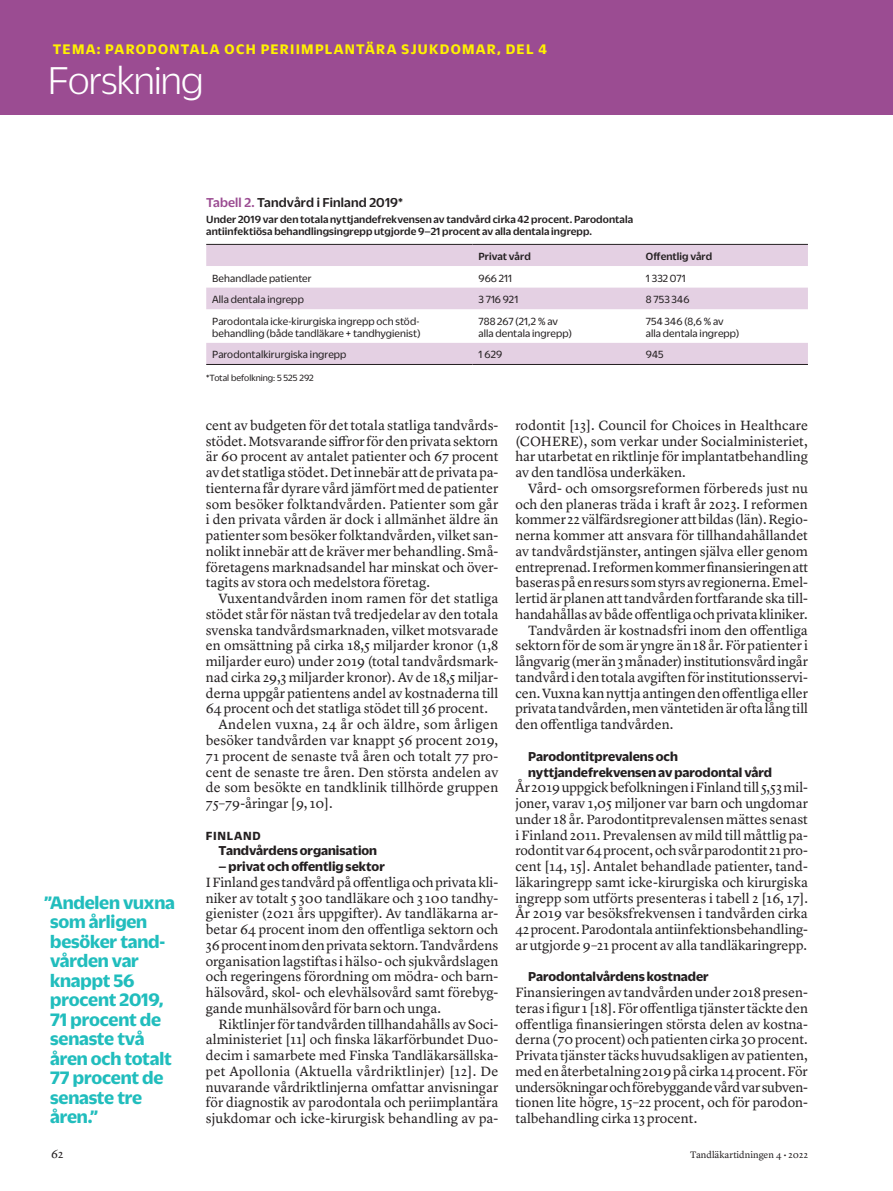
<style>
.page{position:relative;width:893px;height:1191px;background:#fff}
.page>*{position:absolute;margin:0;border:0;box-sizing:border-box;transform-origin:0 0}
.t1{font:300 42px "Duplicate Sans";letter-spacing:-.02em;color:#fff}
.Citat_litet_Duplicat{font:700 19.5px/19.5px "Duplicate Sans";letter-spacing:-.01em;color:#21bdbd}
.t2{font:700 15px "Duplicate Sans";letter-spacing:.085em;color:#fff101}
.Bröd_utesluten{font:13.95px/15.8px "Lyon Text";color:#231f20;text-align:justify}
.Bröd_utesluten_indra{font:13.95px/15.8px "Lyon Text";color:#231f20;text-align:justify}
.Bröd_utesluten_indra-2{font:700 13.95px "Duplicate Sans";color:#231f20}
.Notis_bröd_medium{font:500 13.95px "Duplicate Sans";letter-spacing:.01em;color:#231f20}
.Bröd_utesluten-2{font:700 12.75px "Duplicate Sans";letter-spacing:.055em;color:#231f20}
.t3{font:12px "Lyon Text";color:#231f20}
.Bildtext_tabelltext{font:11.25px/12px "Duplicate Sans";letter-spacing:.01em;color:#231f20}
.Bildtext_utan_punkt{font:500 11.25px/12px "Duplicate Sans";letter-spacing:.01em;color:#231f20}
.t4{font:9.75px "Lyon Text";color:#231f20}
.Källa_regular{font:9.75px "Duplicate Sans";color:#231f20}
.s1{color:#9b4c92}
</style>
<div class="page">
<div style="left:0;top:0;width:893px;height:115px;background:#9b4c92"></div>
<svg style="left:206px;top:245px;width:602px;height:119px;fill:#e4d0e3"></svg>
<hr style="left:206px;top:244px;width:266px;height:1px;background:#231f20">
<hr style="left:472px;top:244px;width:168px;height:1px;background:#231f20">
<hr style="left:640px;top:244px;width:168px;height:1px;background:#231f20">
<hr style="left:206px;top:364px;width:266px;height:1px;background:#231f20">
<hr style="left:472px;top:364px;width:168px;height:1px;background:#231f20">
<hr style="left:640px;top:364px;width:168px;height:1px;background:#231f20">
<p class="t2" style="left:53px;top:39px;width:496px">TEMA: PARODONTALA OCH PERIIMPLANTÄRA SJUKDOMAR, DEL 4</p>
<h1 class="t1" style="left:48px;top:55px;width:157px">Forskning</h1>
<p class="Notis_bröd_medium" style="left:206px;top:193px;width:198px"><span class="s1">Tabell 2.</span> Tandvård i Finland 2019*</p>
<p class="Bildtext_utan_punkt" style="left:206px;top:213px;width:428px">Under 2019 var den totala nyttjandefrekvensen av tandvård cirka 42 procent. Parodontala antiinfektiösa behandlingsingrepp utgjorde 9–21 procent av alla dentala ingrepp.</p>
<p class="Bildtext_utan_punkt" style="left:478px;top:249px;width:54px">Privat vård</p>
<p class="Bildtext_utan_punkt" style="left:646px;top:249px;width:68px">Offentlig vård</p>
<p class="Bildtext_tabelltext" style="left:212px;top:271px;width:101px">Behandlade patienter</p>
<p class="Bildtext_tabelltext" style="left:478px;top:271px;width:35px">966 211</p>
<p class="Bildtext_tabelltext" style="left:646px;top:271px;width:41px">1 332 071</p>
<p class="Bildtext_tabelltext" style="left:212px;top:293px;width:93px">Alla dentala ingrepp</p>
<p class="Bildtext_tabelltext" style="left:478px;top:293px;width:41px">3 716 921</p>
<p class="Bildtext_tabelltext" style="left:646px;top:293px;width:45px">8 753 346</p>
<p class="Bildtext_tabelltext" style="left:212px;top:314px;width:210px">Parodontala icke-kirurgiska ingrepp och stöd&shy;behandling (både tandläkare + tandhygienist)</p>
<p class="Bildtext_tabelltext" style="left:478px;top:314px;width:81px">788 267 (21,2 % av</p>
<p class="Bildtext_tabelltext" style="left:646px;top:314px;width:79px">754 346 (8,6 % av</p>
<p class="Bildtext_tabelltext" style="left:646px;top:326px;width:95px">alla dentala ingrepp)</p>
<p class="Bildtext_tabelltext" style="left:478px;top:326px;width:95px">alla dentala ingrepp)</p>
<p class="Citat_litet_Duplicat" style="left:50px;top:890px;width:126px;text-indent:-6px">”Andelen vuxna som årligen besöker tand&shy;vården var knappt 56 procent 2019,<br>71 procent de senaste två åren och totalt<br>77 procent de senaste tre åren.”</p>
<p class="Bildtext_tabelltext" style="left:212px;top:348px;width:136px">Parodontalkirurgiska ingrepp</p>
<p class="Bildtext_tabelltext" style="left:478px;top:348px;width:25px">1 629</p>
<p class="Bildtext_tabelltext" style="left:646px;top:348px;width:19px">945</p>
<p class="Källa_regular" style="left:206px;top:372px;width:109px">*Total befolkning: 5 525 292</p>
<p class="Bröd_utesluten" style="left:206px;top:416px;width:294px">cent av budgeten för det totala statliga tandvårds&shy;stödet. Motsvarande siffror för den privata sektorn är 60 procent av antalet patienter och 67 procent av det statliga stödet. Det innebär att de privata pa&shy;tienterna får dyrare vård jämfört med de patienter som besöker folktandvården. Patienter som går i den privata vården är dock i allmänhet äldre än patienter som besöker folktandvården, vilket san&shy;nolikt innebär att de kräver mer behandling. Små&shy;företagens marknadsandel har minskat och över&shy;tagits av stora och medelstora företag.</p>
<p class="Bröd_utesluten_indra" style="left:206px;top:589px;width:294px;text-indent:13px">Vuxentandvården inom ramen för det statliga stödet står för nästan två tredjedelar av den totala svenska tandvårdsmarknaden, vilket motsvarade en omsättning på cirka 18,5 miljarder kronor (1,8 miljarder euro) under 2019 (total tandvårdsmark&shy;nad cirka 29,3 miljarder kronor). Av de 18,5 miljar&shy;derna uppgår patientens andel av kostnaderna till 64 procent och det statliga stödet till 36 procent.</p>
<p class="Bröd_utesluten_indra" style="left:206px;top:715px;width:294px;text-indent:13px">Andelen vuxna, 24 år och äldre, som årligen besöker tandvården var knappt 56 procent 2019, 71 procent de senaste två åren och totalt 77 pro&shy;cent de senaste tre åren. Den största andelen av de som besökte en tandklinik tillhörde gruppen 75–79-åringar [9, 10].</p>
<p class="Bröd_utesluten-2" style="left:206px;top:826px;width:56px">FINLAND</p>
<p class="Bröd_utesluten_indra-2" style="left:219px;top:841px;width:160px">Tandvårdens organisation</p>
<p class="Bröd_utesluten_indra-2" style="left:219px;top:857px;width:168px">– privat och offentlig sektor</p>
<p class="Bröd_utesluten" style="left:206px;top:873px;width:294px">I Finland ges tandvård på offentliga och privata kli&shy;niker av totalt 5 300 tandläkare och 3 100 tandhy&shy;gienister (2021 års uppgifter). Av tandläkarna ar&shy;betar 64 procent inom den offentliga sektorn och 36 procent inom den privata sektorn. Tandvårdens organisation lagstiftas i hälso- och sjukvårdslagen och regeringens förordning om mödra- och barn&shy;hälsovård, skol- och elevhälsovård samt förebyg&shy;gande munhälsovård för barn och unga.</p>
<p class="Bröd_utesluten_indra" style="left:206px;top:1015px;width:294px;text-indent:13px">Riktlinjer för tandvården tillhandahålls av Soci&shy;alministeriet [11] och finska läkarförbundet Duo&shy;decim i samarbete med Finska Tandläkarsällska&shy;pet Apollonia (Aktuella vårdriktlinjer) [12]. De nuvarande vårdriktlinjerna omfattar anvisningar för diagnostik av parodontala och periimplantära sjukdomar och icke-kirurgisk behandling av pa-</p>
<p class="Bröd_utesluten_indra" style="left:515px;top:416px;width:294px">rodontit [13]. Council for Choices in Healthcare (COHERE), som verkar under Socialministeriet, har utarbetat en riktlinje för implantatbehandling av den tandlösa underkäken.</p>
<p class="Bröd_utesluten_indra" style="left:515px;top:479px;width:294px;text-indent:13px">Vård- och omsorgsreformen förbereds just nu och den planeras träda i kraft år 2023. I reformen kommer 22 välfärdsregioner att bildas (län). Regio&shy;nerna kommer att ansvara för tillhandahållandet av tandvårdstjänster, antingen själva eller genom entreprenad. I reformen kommer finansieringen att baseras på en resurs som styrs av regionerna. Emel&shy;lertid är planen att tandvården fortfarande ska till&shy;handahållas av både offentliga och privata kliniker.</p>
<p class="Bröd_utesluten_indra" style="left:515px;top:621px;width:294px;text-indent:13px">Tandvården är kostnadsfri inom den offentliga sektorn för de som är yngre än 18 år. För patienter i långvarig (mer än 3 månader) institutionsvård ingår tandvård i den totala avgiften för institutionsservi&shy;cen. Vuxna kan nyttja antingen den offentliga eller privata tandvården, men väntetiden är ofta lång till den offentliga tandvården.</p>
<p class="Bröd_utesluten_indra-2" style="left:528px;top:746px;width:151px">Parodontitprevalens och</p>
<p class="Bröd_utesluten_indra-2" style="left:528px;top:762px;width:245px">nyttjandefrekvensen av parodontal vård</p>
<p class="Bröd_utesluten" style="left:515px;top:778px;width:294px">År 2019 uppgick befolkningen i Finland till 5,53 mil&shy;joner, varav 1,05 miljoner var barn och ungdomar under 18 år. Parodontitprevalensen mättes senast i Finland 2011. Prevalensen av mild till måttlig pa&shy;rodontit var 64 procent, och svår parodontit 21 pro&shy;cent [14, 15]. Antalet behandlade patienter, tand&shy;läkaringrepp samt icke-kirurgiska och kirurgiska ingrepp som utförts presenteras i tabell 2 [16, 17].<br>År 2019 var besöksfrekvensen i tandvården cirka 42 procent. Parodontala antiinfektionsbehandling&shy;ar utgjorde 9–21 procent av alla tandläkaringrepp.</p>
<p class="Bröd_utesluten_indra-2" style="left:528px;top:967px;width:182px">Parodontalvårdens kostnader</p>
<p class="Bröd_utesluten" style="left:515px;top:983px;width:294px">Finansieringen av tandvården under 2018 presen&shy;teras i figur 1 [18]. För offentliga tjänster täckte den offentliga finansieringen största delen av kostna&shy;derna (70 procent) och patienten cirka 30 procent.<br>Privata tjänster täcks huvudsakligen av patienten, med en återbetalning 2019 på cirka 14 procent. För undersökningar och förebyggande vård var subven&shy;tionen lite högre, 15–22 procent, och för parodon&shy;talbehandling cirka 13 procent.</p>
<p class="t3" style="left:51px;top:1144px;width:14px">62</p>
<p class="t4" style="left:690px;top:1147px;width:119px">Tandläkartidningen 4 • 2022</p>
</div>
